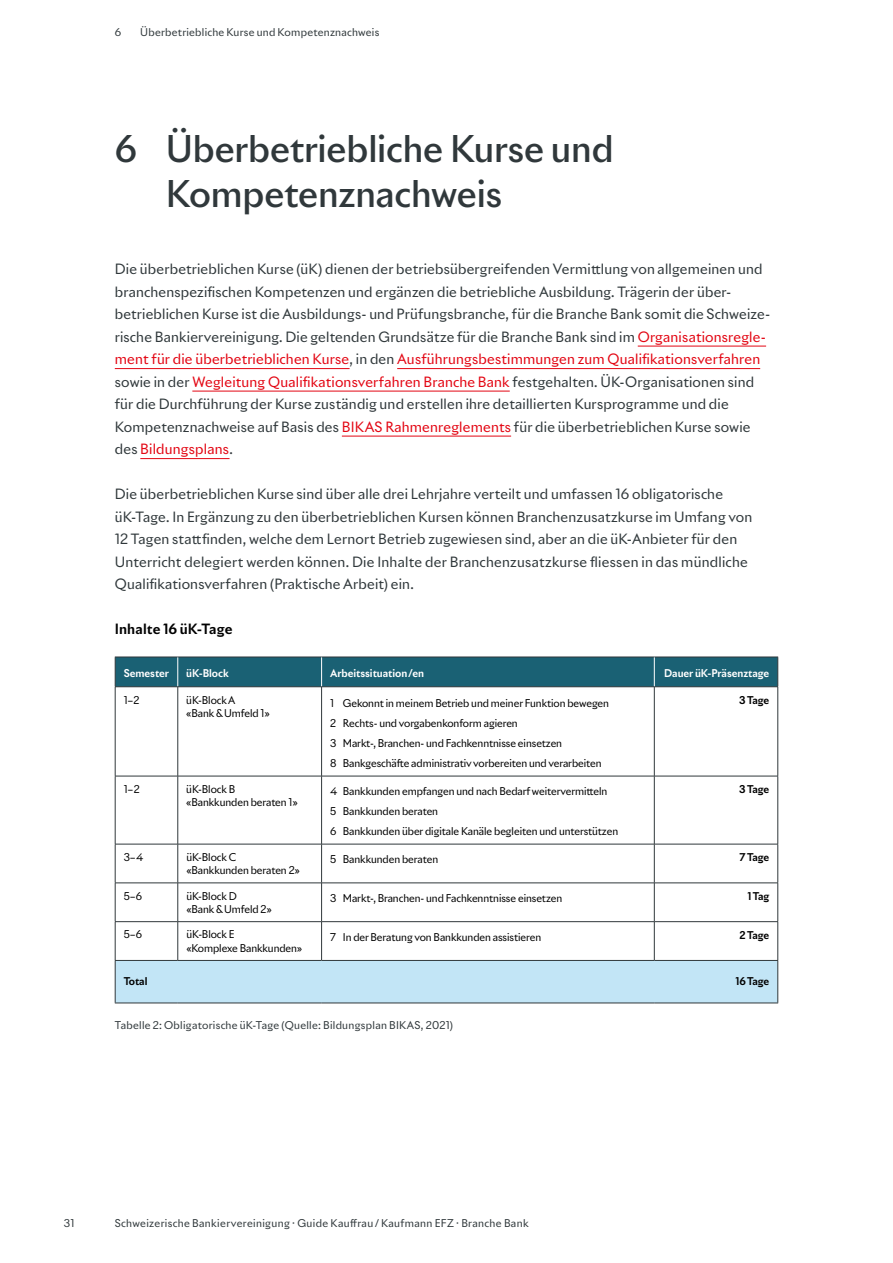
<style>
.page{position:relative;width:893px;height:1263px;background:#fff}
.page>*{position:absolute;margin:0;border:0;box-sizing:border-box;transform-origin:0 0}
.t1{font:500 36px/45px "Riviera Nights";letter-spacing:-.005em;color:#30383b}
.t2{font:13.8px/22.5px "Riviera Nights";letter-spacing:.015em;color:#30383b}
.t3{font:700 13.8px "Riviera Nights";letter-spacing:.005em;color:#000}
.t4{font:10.5px/13.5px "Riviera Nights";letter-spacing:-.005em;color:#000}
.t5{font:10.5px "Riviera Nights";letter-spacing:.03em;color:#30383b}
.t6{font:700 10.5px "Riviera Nights";letter-spacing:-.005em;color:#fff}
.t7{font:700 10.5px "Riviera Nights";letter-spacing:-.02em;color:#000}
.s1{color:#e30613}
</style>
<div class="page">
<hr style="left:638px;top:346px;width:128px;height:1px;background:#e30613">
<hr style="left:115px;top:368px;width:235px;height:1px;background:#e30613">
<hr style="left:397px;top:368px;width:363px;height:1px;background:#e30613">
<hr style="left:192px;top:391px;width:318px;height:1px;background:#e30613">
<hr style="left:342px;top:436px;width:169px;height:1px;background:#e30613">
<hr style="left:140px;top:458px;width:90px;height:1px;background:#e30613">
<div style="left:116px;top:961px;width:661px;height:41px;background:#c2e5f6"></div>
<div style="left:115px;top:657px;width:663px;height:29px;background:#1a6174"></div>
<hr style="left:115px;top:686px;width:63px;height:1px;background:#30383b">
<hr style="left:115px;top:687px;width:1px;height:89px;background:#30383b">
<hr style="left:178px;top:686px;width:144px;height:1px;background:#30383b">
<hr style="left:178px;top:687px;width:1px;height:89px;background:#30383b">
<hr style="left:322px;top:686px;width:332px;height:1px;background:#30383b">
<hr style="left:321px;top:687px;width:1px;height:89px;background:#30383b">
<hr style="left:654px;top:686px;width:124px;height:1px;background:#30383b">
<hr style="left:654px;top:687px;width:1px;height:89px;background:#30383b">
<hr style="left:777px;top:687px;width:1px;height:89px;background:#30383b">
<hr style="left:115px;top:776px;width:63px;height:1px;background:#30383b">
<hr style="left:115px;top:776px;width:1px;height:68px;background:#30383b">
<hr style="left:178px;top:776px;width:144px;height:1px;background:#30383b">
<hr style="left:178px;top:776px;width:1px;height:68px;background:#30383b">
<hr style="left:322px;top:776px;width:332px;height:1px;background:#30383b">
<hr style="left:321px;top:776px;width:1px;height:68px;background:#30383b">
<hr style="left:654px;top:776px;width:124px;height:1px;background:#30383b">
<hr style="left:654px;top:776px;width:1px;height:68px;background:#30383b">
<hr style="left:777px;top:776px;width:1px;height:68px;background:#30383b">
<hr style="left:115px;top:844px;width:63px;height:1px;background:#30383b">
<hr style="left:115px;top:844px;width:1px;height:39px;background:#30383b">
<hr style="left:178px;top:844px;width:144px;height:1px;background:#30383b">
<hr style="left:178px;top:844px;width:1px;height:39px;background:#30383b">
<hr style="left:322px;top:844px;width:332px;height:1px;background:#30383b">
<hr style="left:321px;top:844px;width:1px;height:39px;background:#30383b">
<hr style="left:654px;top:844px;width:124px;height:1px;background:#30383b">
<hr style="left:654px;top:844px;width:1px;height:39px;background:#30383b">
<hr style="left:777px;top:844px;width:1px;height:39px;background:#30383b">
<hr style="left:115px;top:883px;width:63px;height:1px;background:#30383b">
<hr style="left:115px;top:883px;width:1px;height:38px;background:#30383b">
<hr style="left:178px;top:883px;width:144px;height:1px;background:#30383b">
<hr style="left:178px;top:883px;width:1px;height:38px;background:#30383b">
<hr style="left:322px;top:883px;width:332px;height:1px;background:#30383b">
<hr style="left:321px;top:883px;width:1px;height:38px;background:#30383b">
<hr style="left:654px;top:883px;width:124px;height:1px;background:#30383b">
<hr style="left:654px;top:883px;width:1px;height:38px;background:#30383b">
<hr style="left:777px;top:883px;width:1px;height:38px;background:#30383b">
<hr style="left:115px;top:921px;width:63px;height:1px;background:#30383b">
<hr style="left:178px;top:921px;width:144px;height:1px;background:#30383b">
<hr style="left:322px;top:921px;width:332px;height:1px;background:#30383b">
<hr style="left:654px;top:921px;width:124px;height:1px;background:#30383b">
<hr style="left:115px;top:922px;width:1px;height:38px;background:#30383b">
<hr style="left:178px;top:922px;width:1px;height:38px;background:#30383b">
<hr style="left:321px;top:922px;width:1px;height:38px;background:#30383b">
<hr style="left:654px;top:922px;width:1px;height:38px;background:#30383b">
<hr style="left:777px;top:922px;width:1px;height:38px;background:#30383b">
<hr style="left:115px;top:960px;width:63px;height:1px;background:#30383b">
<hr style="left:115px;top:961px;width:1px;height:41px;background:#30383b">
<hr style="left:178px;top:960px;width:144px;height:1px;background:#30383b">
<hr style="left:322px;top:960px;width:332px;height:1px;background:#30383b">
<hr style="left:654px;top:960px;width:124px;height:1px;background:#30383b">
<hr style="left:777px;top:961px;width:1px;height:41px;background:#30383b">
<hr style="left:115px;top:1002px;width:63px;height:1px;background:#30383b">
<hr style="left:178px;top:1002px;width:144px;height:1px;background:#30383b">
<hr style="left:322px;top:1002px;width:332px;height:1px;background:#30383b">
<hr style="left:654px;top:1002px;width:124px;height:1px;background:#30383b">
<p class="t5" style="left:115px;top:26px;width:8px">6</p>
<p class="t5" style="left:140px;top:26px;width:241px">Überbetriebliche Kurse und Kompetenznachweis</p>
<h1 class="t1" style="left:166px;top:125px;width:449px;text-indent:-51px">6 Überbetriebliche Kurse und<br>Kompetenznachweis</h1>
<p class="t2" style="left:115px;top:257px;width:657px">Die überbetrieblichen Kurse (üK) dienen der betriebsübergreifenden Vermittlung von allgemeinen und branchenspezifischen Kompetenzen und ergänzen die betriebliche Ausbildung. Trägerin der über&shy;betrieblichen Kurse ist die Ausbildungs- und Prüfungsbranche, für die Branche Bank somit die Schweize&shy;rische Bankiervereinigung. Die geltenden Grundsätze für die Branche Bank sind im <span class="s1">Organisationsregle&shy;ment für die überbetrieblichen Kurse</span>, in den <span class="s1">Ausführungsbestimmungen zum Qualifikationsverfahren </span>sowie in der <span class="s1">Wegleitung Qualifikationsverfahren Branche Bank</span> festgehalten. ÜK-Organisationen sind für die Durchführung der Kurse zuständig und erstellen ihre detaillierten Kursprogramme und die Kompetenznachweise auf Basis des <span class="s1">BIKAS Rahmenreglements</span> für die überbetrieblichen Kurse sowie des <span class="s1">Bildungsplans</span>.</p>
<p class="t2" style="left:115px;top:483px;width:639px">Die überbetrieblichen Kurse sind über alle drei Lehrjahre verteilt und umfassen 16 obligatorische üK-Tage. In Ergänzung zu den überbetrieblichen Kursen können Branchenzusatzkurse im Umfang von 12 Tagen stattfinden, welche dem Lernort Betrieb zugewiesen sind, aber an die üK-Anbieter für den Unterricht delegiert werden können. Die Inhalte der Branchenzusatzkurse fliessen in das mündliche Qualifikationsverfahren (Praktische Arbeit) ein.</p>
<p class="t3" style="left:115px;top:620px;width:119px">Inhalte 16 üK-Tage</p>
<p class="t6" style="left:124px;top:666px;width:47px">Semester</p>
<p class="t6" style="left:186px;top:666px;width:44px">üK-Block</p>
<p class="t6" style="left:330px;top:666px;width:95px">Arbeitssituation/en</p>
<p class="t6" style="left:664px;top:666px;width:107px">Dauer üK-Präsenztage</p>
<p class="t4" style="left:124px;top:693px;width:17px">1–2</p>
<p class="t4" style="left:186px;top:693px;width:85px">üK-Block A<br>«Bank &amp; Umfeld 1»</p>
<p class="t4" style="left:330px;top:693px;width:280px;line-height:20px">1 Gekonnt in meinem Betrieb und meiner Funktion bewegen 2 Rechts- und vorgabenkonform agieren<br>3 Markt-, Branchen- und Fachkenntnisse einsetzen<br>8 Bankgeschäfte administrativ vorbereiten und verarbeiten</p>
<p class="t7" style="left:739px;top:693px;width:32px">3 Tage</p>
<p class="t4" style="left:124px;top:782px;width:17px">1–2</p>
<p class="t4" style="left:186px;top:782px;width:113px">üK-Block B «Bankkunden beraten 1»</p>
<p class="t4" style="left:330px;top:781px;width:290px;line-height:20px">4 Bankkunden empfangen und nach Bedarf weitervermitteln<br>5 Bankkunden beraten<br>6 Bankkunden über digitale Kanäle begleiten und unterstützen</p>
<p class="t7" style="left:739px;top:782px;width:32px">3 Tage</p>
<p class="t4" style="left:124px;top:850px;width:20px">3–4</p>
<p class="t4" style="left:186px;top:850px;width:115px">üK-Block C «Bankkunden beraten 2»</p>
<p class="t4" style="left:330px;top:852px;width:110px">5 Bankkunden beraten</p>
<p class="t7" style="left:740px;top:850px;width:31px">7 Tage</p>
<p class="t4" style="left:124px;top:889px;width:20px">5–6</p>
<p class="t4" style="left:186px;top:889px;width:87px">üK-Block D<br>«Bank &amp; Umfeld 2»</p>
<p class="t4" style="left:330px;top:891px;width:233px">3 Markt-, Branchen- und Fachkenntnisse einsetzen</p>
<p class="t7" style="left:747px;top:889px;width:24px">1 Tag</p>
<p class="t4" style="left:124px;top:928px;width:20px">5–6</p>
<p class="t4" style="left:186px;top:928px;width:117px">üK-Block E<br>«Komplexe Bankkunden»</p>
<p class="t4" style="left:330px;top:930px;width:212px">7 In der Beratung von Bankkunden assistieren</p>
<p class="t7" style="left:740px;top:928px;width:31px">2 Tage</p>
<p class="t7" style="left:124px;top:974px;width:25px">Total</p>
<p class="t7" style="left:735px;top:974px;width:35px">16 Tage</p>
<p class="t5" style="left:115px;top:1018px;width:340px">Tabelle 2: Obligatorische üK-Tage (Quelle: Bildungsplan BIKAS, 2021)</p>
<p class="t5" style="left:64px;top:1217px;width:12px">31</p>
<p class="t5" style="left:115px;top:1217px;width:415px">Schweizerische Bankiervereinigung · Guide Kauffrau / Kaufmann EFZ · Branche Bank</p>
</div>
